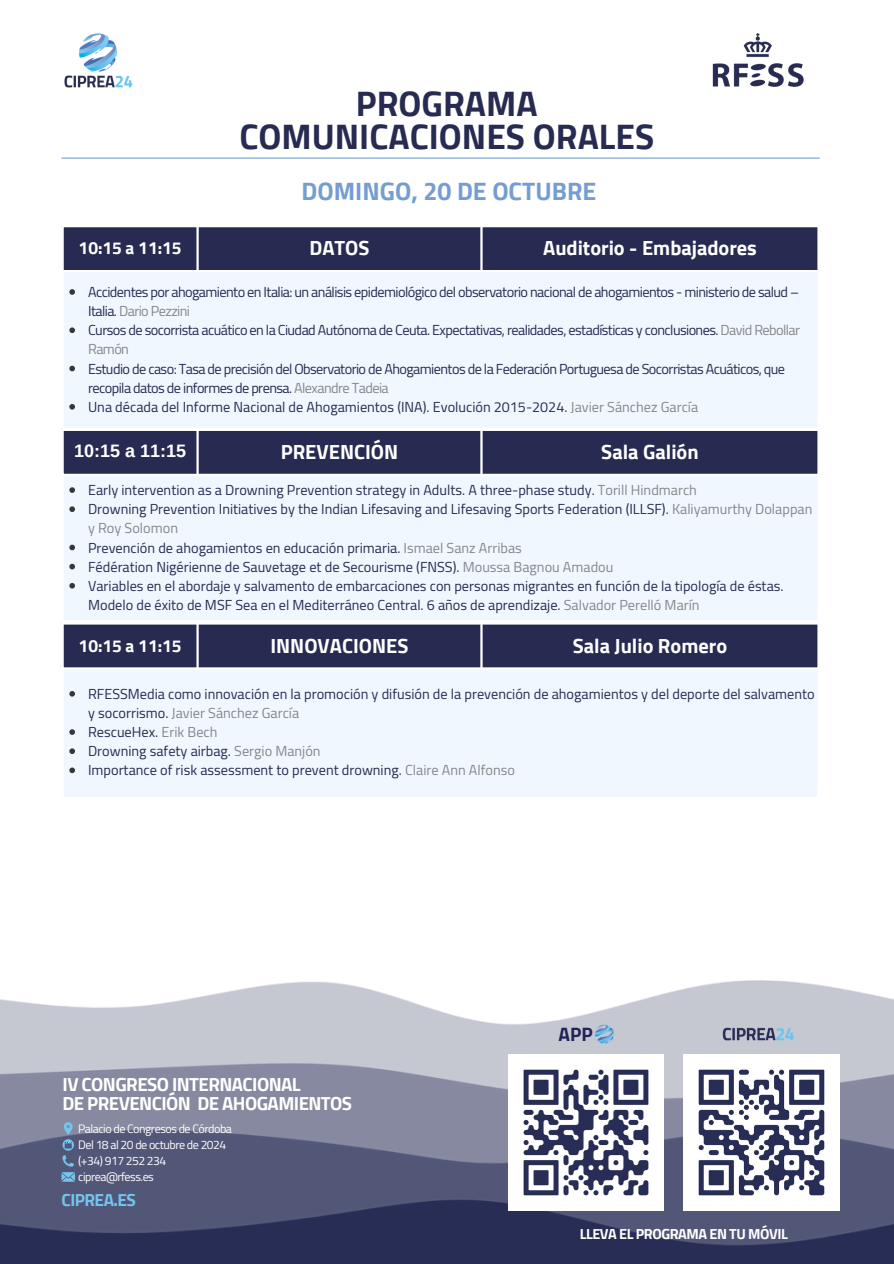
<style>
.page{position:relative;width:894px;height:1264px;background:#fff}
.page>*{position:absolute;margin:0;border:0;box-sizing:border-box;transform-origin:0 0}
.t1{font:700 35.25px/33.3px "Cairo";color:#272b51;text-align:center}
.t2{font:700 25.05px "Cairo";color:#759dd1}
.t3{font:700 20.25px "Cairo";color:#fff}
.t4{font:700 19.2px "Cairo";color:#202359}
.t5{font:700 18.75px/18.9px "Cairo";letter-spacing:-.03em;color:#fff}
.t6{font:700 18px "Arimo";color:#fff}
.t7{font:700 17.25px "Cairo";color:#fff}
.t8{font:700 17.25px "Cairo";letter-spacing:-.03em;color:#74c4ed}
.t9{font:700 14.4px "Cairo";letter-spacing:-.03em;color:#fff}
.t10{font:14.25px/19.2px "Cairo";color:#272b51}
.t11{font:14.25px/19.2px "Cairo";letter-spacing:-.04em;color:#272b51}
.t12{font:12.15px "Cairo";letter-spacing:-.04em;color:#fff}
.s1{color:#85878a}
</style>
<div class="page">
<img style="left:0;top:980px;width:893px;height:283px">
<hr style="left:61px;top:157px;width:758px;height:2px;background:#759dd1">
<div style="left:64px;top:227px;width:753px;height:43px;background:#272b51"></div>
<div style="left:62px;top:271px;width:756px;height:158px;background:#f1f7ff"></div>
<svg style="left:69px;top:289px;width:6px;height:6px"></svg>
<svg style="left:69px;top:327px;width:6px;height:6px"></svg>
<svg style="left:69px;top:366px;width:6px;height:5px"></svg>
<svg style="left:69px;top:404px;width:6px;height:5px"></svg>
<hr style="left:61px;top:227px;width:3px;height:200px;background:#fff">
<hr style="left:196px;top:227px;width:3px;height:43px;background:#fff">
<hr style="left:480px;top:227px;width:2px;height:43px;background:#fff">
<hr style="left:817px;top:227px;width:2px;height:200px;background:#fff">
<hr style="left:61px;top:270px;width:758px;height:2px;background:#fff">
<hr style="left:61px;top:427px;width:758px;height:3px;background:#fff">
<div style="left:64px;top:431px;width:753px;height:43px;background:#272b51"></div>
<div style="left:62px;top:474px;width:756px;height:147px;background:#f1f7ff"></div>
<svg style="left:69px;top:487px;width:6px;height:6px"></svg>
<svg style="left:69px;top:506px;width:6px;height:6px"></svg>
<svg style="left:69px;top:544px;width:6px;height:6px"></svg>
<svg style="left:69px;top:564px;width:6px;height:5px"></svg>
<svg style="left:69px;top:583px;width:6px;height:5px"></svg>
<hr style="left:61px;top:431px;width:3px;height:189px;background:#fff">
<hr style="left:196px;top:431px;width:3px;height:43px;background:#fff">
<hr style="left:480px;top:431px;width:2px;height:43px;background:#fff">
<hr style="left:817px;top:431px;width:2px;height:189px;background:#fff">
<hr style="left:61px;top:474px;width:758px;height:2px;background:#fff">
<hr style="left:61px;top:620px;width:758px;height:2px;background:#fff">
<div style="left:64px;top:624px;width:753px;height:43px;background:#272b51"></div>
<div style="left:62px;top:668px;width:756px;height:130px;background:#f1f7ff"></div>
<svg style="left:69px;top:691px;width:6px;height:5px"></svg>
<svg style="left:69px;top:729px;width:6px;height:6px"></svg>
<svg style="left:69px;top:748px;width:6px;height:6px"></svg>
<svg style="left:69px;top:767px;width:6px;height:6px"></svg>
<hr style="left:61px;top:624px;width:3px;height:173px;background:#fff">
<hr style="left:196px;top:624px;width:3px;height:43px;background:#fff">
<hr style="left:480px;top:624px;width:2px;height:43px;background:#fff">
<hr style="left:817px;top:624px;width:2px;height:173px;background:#fff">
<hr style="left:61px;top:667px;width:758px;height:2px;background:#fff">
<hr style="left:61px;top:797px;width:758px;height:2px;background:#fff">
<svg style="left:62px;top:1122px;width:12px;height:44px"></svg>
<svg style="left:61px;top:1172px;width:14px;height:9px"></svg>
<img style="left:683px;top:1054px;width:155px;height:156px">
<img style="left:508px;top:1054px;width:155px;height:156px">
<img style="left:722px;top:1025px;width:77px;height:16px">
<img style="left:595px;top:1024px;width:19px;height:20px">
<img style="left:712px;top:33px;width:91px;height:54px">
<img style="left:64px;top:33px;width:69px;height:55px">
<p class="t1" style="left:239px;top:87px;width:416px">PROGRAMA<br>COMUNICACIONES ORALES</p>
<p class="t2" style="left:301px;top:177px;width:296px">DOMINGO, 20 DE OCTUBRE</p>
<h1 class="t7" style="left:79px;top:238px;width:104px">10:15 a 11:15</h1>
<p class="t3" style="left:309px;top:236px;width:62px">DATOS</p>
<h2 class="t3" style="left:543px;top:236px;width:215px">Auditorio - Embajadores</h2>
<p class="t11" style="left:88px;top:282px;width:712px">Accidentes por ahogamiento en Italia: un análisis epidemiológico del observatorio nacional de ahogamientos - ministerio de salud –<br>Italia. <span class="s1">Dario Pezzini</span></p>
<p class="t11" style="left:88px;top:321px;width:713px">Cursos de socorrista acuático en la Ciudad Autónoma de Ceuta. Expectativas, realidades, estadísticas y conclusiones. <span class="s1">David Rebollar<br>Ramón</span></p>
<p class="t11" style="left:88px;top:359px;width:698px">Estudio de caso: Tasa de precisión del Observatorio de Ahogamientos de la Federación Portuguesa de Socorristas Acuáticos, que recopila datos de informes de prensa. <span class="s1">Alexandre Tadeia</span></p>
<p class="t10" style="left:88px;top:397px;width:611px">Una década del Informe Nacional de Ahogamientos (INA). Evolución 2015-2024. <span class="s1">Javier Sánchez García</span></p>
<p class="t6" style="left:74px;top:440px;width:114px">10:15 a 11:15</p>
<p class="t3" style="left:281px;top:440px;width:119px">PREVENCIÓN</p>
<p class="t3" style="left:601px;top:440px;width:99px">Sala Galión</p>
<p class="t10" style="left:88px;top:480px;width:610px">Early intervention as a Drowning Prevention strategy in Adults. A three-phase study. <span class="s1">Torill Hindmarch</span></p>
<p class="t10" style="left:88px;top:500px;width:725px">Drowning Prevention Initiatives by the Indian Lifesaving and Lifesaving Sports Federation (ILLSF). <span class="s1">Kaliyamurthy Dolappan y Roy Solomon</span></p>
<p class="t10" style="left:88px;top:538px;width:435px">Prevención de ahogamientos en educación primaria. <span class="s1">Ismael Sanz Arribas</span></p>
<p class="t10" style="left:88px;top:557px;width:526px">Fédération Nigérienne de Sauvetage et de Secourisme (FNSS). <span class="s1">Moussa Bagnou Amadou</span></p>
<p class="t10" style="left:88px;top:576px;width:696px">Variables en el abordaje y salvamento de embarcaciones con personas migrantes en función de la tipología de éstas.<br>Modelo de éxito de MSF Sea en el Mediterráneo Central. 6 años de aprendizaje. <span class="s1">Salvador Perelló Marín</span></p>
<p class="t7" style="left:79px;top:635px;width:104px">10:15 a 11:15</p>
<p class="t3" style="left:270px;top:634px;width:140px">INNOVACIONES</p>
<p class="t3" style="left:572px;top:634px;width:156px">Sala Julio Romero</p>
<p class="t10" style="left:88px;top:684px;width:728px">RFESSMedia como innovación en la promoción y difusión de la prevención de ahogamientos y del deporte del salvamento y socorrismo. <span class="s1">Javier Sánchez García</span></p>
<p class="t10" style="left:88px;top:722px;width:131px">RescueHex. <span class="s1">Erik Bech</span></p>
<p class="t10" style="left:88px;top:741px;width:234px">Drowning safety airbag. <span class="s1">Sergio Manjón</span></p>
<p class="t10" style="left:88px;top:761px;width:428px">Importance of risk assessment to prevent drowning. <span class="s1">Claire Ann Alfonso</span></p>
<h3 class="t5" style="left:62px;top:1075px;width:291px">IV CONGRESO INTERNACIONAL<br>DE PREVENCIÓN DE AHOGAMIENTOS</h3>
<p class="t12" style="left:78px;top:1121px;width:155px">Palacio de Congresos de Córdoba</p>
<p class="t12" style="left:78px;top:1137px;width:150px">Del 18 al 20 de octubre de 2024</p>
<p class="t12" style="left:78px;top:1153px;width:89px">(+34) 917 252 234</p>
<p class="t12" style="left:78px;top:1169px;width:77px">ciprea@rfess.es</p>
<h3 class="t8" style="left:61px;top:1189px;width:76px">CIPREA.ES</h3>
<p class="t4" style="left:558px;top:1023px;width:36px">APP</p>
<p class="t9" style="left:579px;top:1225px;width:209px">LLEVA EL PROGRAMA EN TU MÓVIL</p>
</div>
